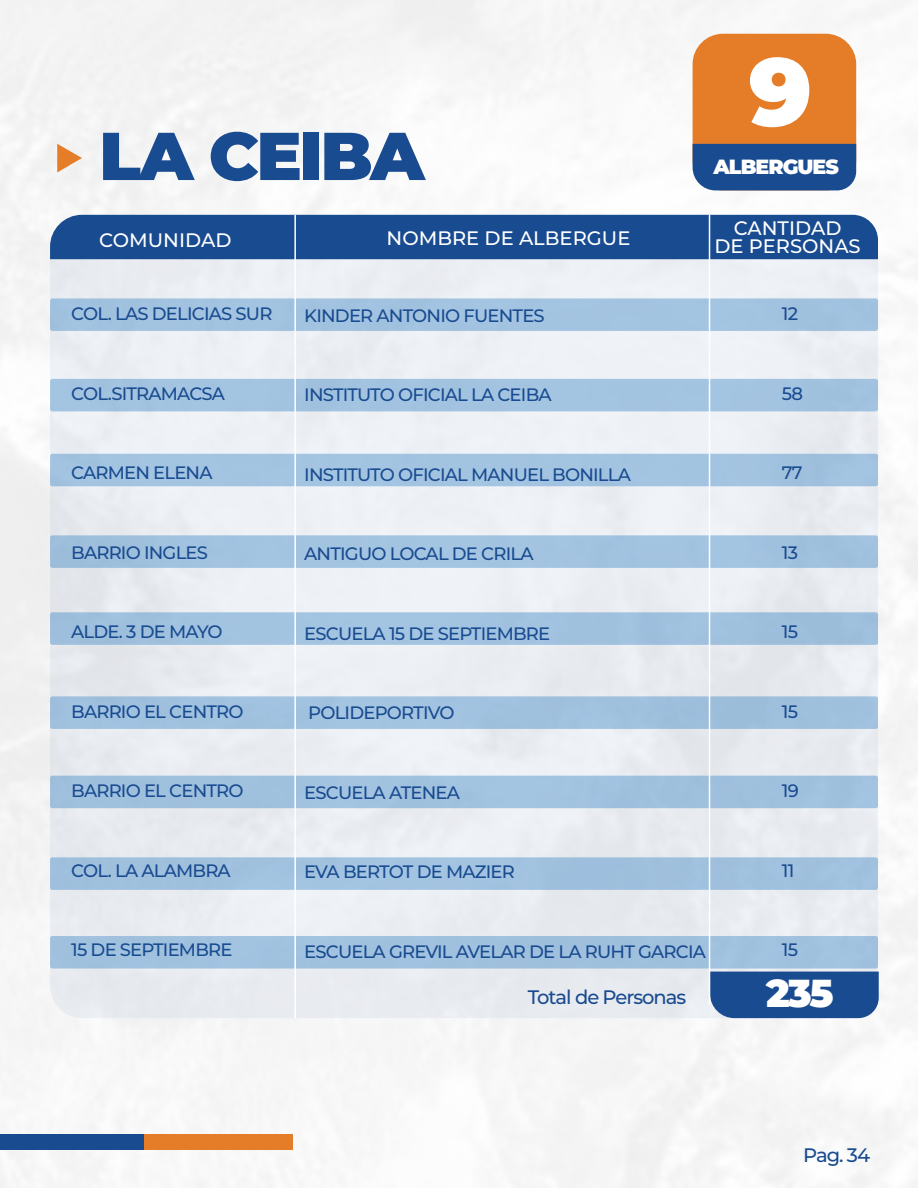
<style>
.page{position:relative;width:918px;height:1188px;background:#fff}
.page>*{position:absolute;margin:0;border:0;box-sizing:border-box;transform-origin:0 0}
.t1{font:900 95.7px "Montserrat";color:#fff}
.t2{font:900 67.5px "Montserrat";letter-spacing:-.035em;color:#194b90}
.t3{font:900 39px "Montserrat";color:#fff}
.t4{font:900 20.55px "Montserrat";letter-spacing:-.05em;color:#fff}
.t5{font:500 19.5px/18px "Montserrat";color:#fff;text-align:center}
.t6{font:500 19.5px "Montserrat";letter-spacing:-.05em;color:#194b90}
.t7{font:500 18px "Montserrat";letter-spacing:-.045em;color:#194b90}
</style>
<div class="page">
<div style="left:0;top:1px;width:917px;height:1187px;background:#f6f6f7"></div>
<div style="left:50px;top:221px;width:828px;height:797px;background:#ebeef2;border-radius:32px"></div>
<div style="left:710px;top:972px;width:169px;height:46px;background:#194b90"></div>
<div style="left:0;top:1134px;width:148px;height:15px;background:#194b90"></div>
<div style="left:144px;top:1134px;width:148px;height:15px;background:#e47c28"></div>
<div style="left:50px;top:215px;width:828px;height:44px;background:#194b90"></div>
<div style="left:50px;top:298px;width:828px;height:33px;background:#a3c3e1;border-radius:2px"></div>
<div style="left:50px;top:379px;width:828px;height:32px;background:#a3c4e1;border-radius:2px"></div>
<div style="left:50px;top:454px;width:828px;height:32px;background:#a3c4e1;border-radius:2px"></div>
<div style="left:50px;top:535px;width:828px;height:33px;background:#a3c3e1;border-radius:2px"></div>
<div style="left:50px;top:612px;width:828px;height:33px;background:#a1c2df;border-radius:2px"></div>
<div style="left:50px;top:696px;width:828px;height:33px;background:#a0c1de;border-radius:2px"></div>
<div style="left:50px;top:776px;width:828px;height:32px;background:#a0c1de;border-radius:2px"></div>
<div style="left:50px;top:936px;width:828px;height:33px;background:#a0c1de;border-radius:2px"></div>
<div style="left:50px;top:857px;width:828px;height:33px;background:#a0c1de;border-radius:2px"></div>
<hr style="left:294px;top:215px;width:2px;height:803px;background:#fff">
<hr style="left:709px;top:215px;width:1px;height:789px;background:#fff">
<svg style="left:57px;top:144px;width:25px;height:28px"></svg>
<div style="left:693px;top:34px;width:163px;height:156px;background:#e47c28;border-radius:30px"></div>
<div style="left:693px;top:144px;width:163px;height:46px;background:#194b90"></div>
<h2 class="t2" style="left:99px;top:105px;width:327px">LA CEIBA</h2>
<h1 class="t1" style="left:749px;top:20px;width:65px">9</h1>
<p class="t4" style="left:713px;top:151px;width:127px">ALBERGUES</p>
<p class="t5" style="left:99px;top:230px;width:134px">COMUNIDAD</p>
<p class="t5" style="left:387px;top:228px;width:245px">NOMBRE DE ALBERGUE</p>
<p class="t5" style="left:714px;top:219px;width:148px">CANTIDAD<br>DE PERSONAS</p>
<p class="t7" style="left:71px;top:301px;width:203px">COL. LAS DELICIAS SUR</p>
<p class="t7" style="left:304px;top:303px;width:242px">KINDER ANTONIO FUENTES</p>
<p class="t7" style="left:782px;top:301px;width:18px">12</p>
<p class="t7" style="left:71px;top:381px;width:155px">COL.SITRAMACSA</p>
<p class="t7" style="left:304px;top:382px;width:249px">INSTITUTO OFICIAL LA CEIBA</p>
<p class="t7" style="left:782px;top:381px;width:23px">58</p>
<p class="t7" style="left:71px;top:460px;width:143px">CARMEN ELENA</p>
<p class="t7" style="left:304px;top:462px;width:328px">INSTITUTO OFICIAL MANUEL BONILLA</p>
<p class="t7" style="left:782px;top:460px;width:22px">77</p>
<p class="t7" style="left:71px;top:540px;width:138px">BARRIO INGLES</p>
<p class="t7" style="left:304px;top:541px;width:231px">ANTIGUO LOCAL DE CRILA</p>
<p class="t7" style="left:782px;top:540px;width:18px">13</p>
<p class="t7" style="left:71px;top:619px;width:153px">ALDE. 3 DE MAYO</p>
<p class="t7" style="left:304px;top:621px;width:248px">ESCUELA 15 DE SEPTIEMBRE</p>
<p class="t7" style="left:782px;top:619px;width:18px">15</p>
<p class="t7" style="left:71px;top:699px;width:174px">BARRIO EL CENTRO</p>
<p class="t7" style="left:308px;top:700px;width:148px">POLIDEPORTIVO</p>
<p class="t7" style="left:782px;top:699px;width:18px">15</p>
<p class="t7" style="left:71px;top:778px;width:174px">BARRIO EL CENTRO</p>
<p class="t7" style="left:304px;top:780px;width:157px">ESCUELA ATENEA</p>
<p class="t7" style="left:782px;top:778px;width:18px">19</p>
<p class="t7" style="left:71px;top:858px;width:161px">COL. LA ALAMBRA</p>
<p class="t7" style="left:304px;top:859px;width:212px">EVA BERTOT DE MAZIER</p>
<p class="t7" style="left:782px;top:858px;width:14px">11</p>
<p class="t7" style="left:71px;top:937px;width:163px">15 DE SEPTIEMBRE</p>
<p class="t7" style="left:304px;top:939px;width:403px">ESCUELA GREVIL AVELAR DE LA RUHT GARCIA</p>
<p class="t7" style="left:782px;top:937px;width:18px">15</p>
<p class="t6" style="left:528px;top:984px;width:160px">Total de Personas</p>
<h3 class="t3" style="left:766px;top:964px;width:69px">235</h3>
<p class="t6" style="left:803px;top:1141px;width:68px">Pag. 34</p>
</div>
